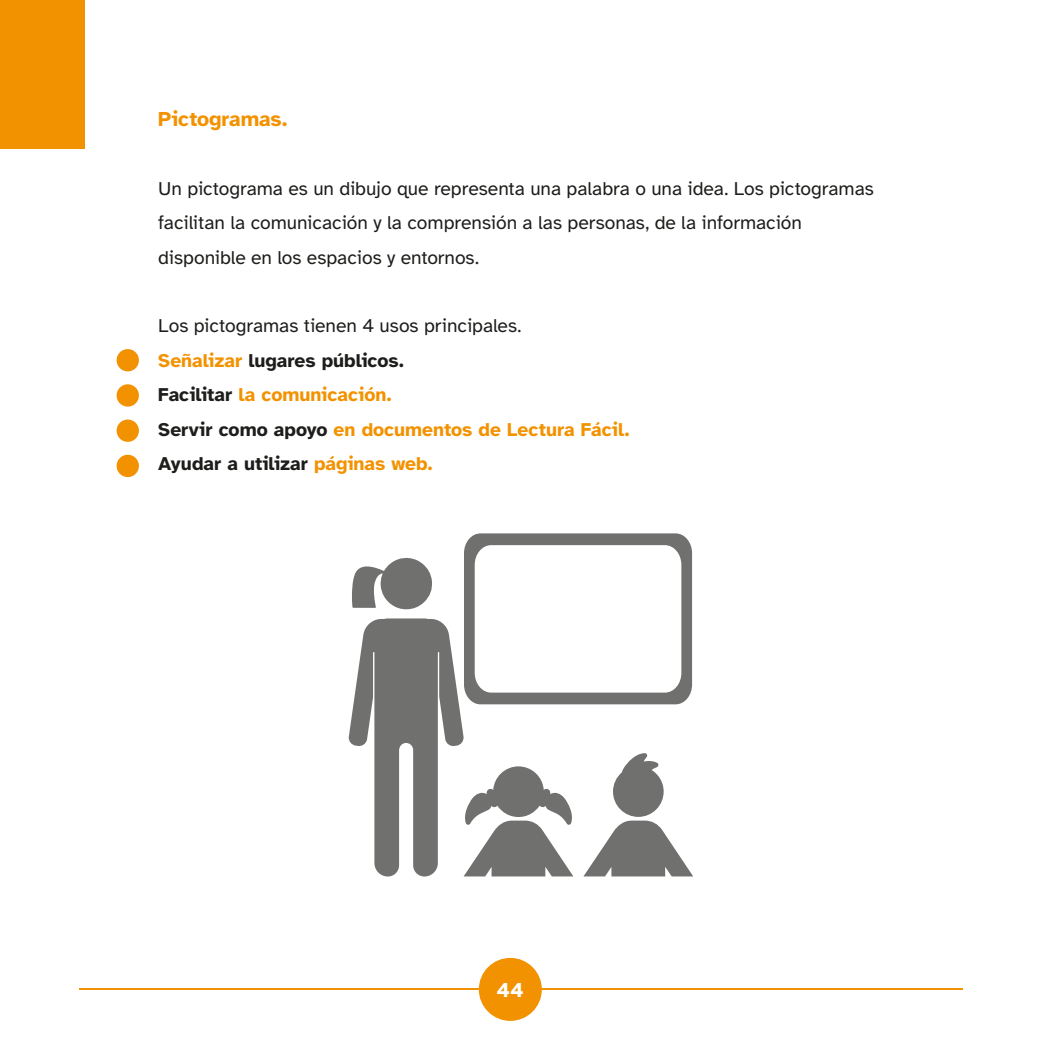
<style>
.page{position:relative;width:1042px;height:1042px;background:#fff}
.page>*{position:absolute;margin:0;border:0;box-sizing:border-box;transform-origin:0 0}
.t1{font:700 21px "Atkinson Hyperlegible";letter-spacing:-.005em;color:#f39200}
.t2{font:700 21px "Atkinson Hyperlegible";color:#fff}
.t3{font:19.25px "Atkinson Hyperlegible";color:#1d1d1b}
.t4{font:700 19.25px "Atkinson Hyperlegible";color:#f39200}
.t5{font:700 19.25px "Atkinson Hyperlegible";color:#1d1d1b}
.s1{color:#f39200}
.s2{color:#1d1d1b}
</style>
<div class="page">
<hr style="left:79px;top:988px;width:884px;height:2px;background:#f39200">
<div style="left:479px;top:958px;width:63px;height:63px;background:#f39200;border-radius:50%"></div>
<svg style="left:348px;top:533px;width:345px;height:343px"></svg>
<div style="left:117px;top:349px;width:22px;height:22px;background:#f39200;border-radius:50%"></div>
<div style="left:117px;top:384px;width:22px;height:23px;background:#f39200;border-radius:50%"></div>
<div style="left:117px;top:419px;width:22px;height:23px;background:#f39200;border-radius:50%"></div>
<div style="left:117px;top:455px;width:22px;height:22px;background:#f39200;border-radius:50%"></div>
<div style="left:0;top:0;width:84px;height:149px;background:#f39200"></div>
<p class="t1" style="left:158px;top:107px;width:131px">Pictogramas.</p>
<p class="t3" style="left:158px;top:178px;width:717px">Un pictograma es un dibujo que representa una palabra o una idea. Los pictogramas</p>
<p class="t3" style="left:158px;top:212px;width:645px">facilitan la comunicación y la comprensión a las personas, de la información</p>
<p class="t3" style="left:158px;top:246px;width:322px">disponible en los espacios y entornos.</p>
<p class="t3" style="left:158px;top:315px;width:365px">Los pictogramas tienen 4 usos principales.</p>
<p class="t5" style="left:158px;top:349px;width:247px"><span class="s1">Señalizar</span> lugares públicos.</p>
<p class="t4" style="left:158px;top:384px;width:235px"><span class="s2">Facilitar</span> la comunicación.</p>
<p class="t4" style="left:158px;top:418px;width:473px"><span class="s2">Servir como apoyo</span> en documentos de Lectura Fácil.</p>
<p class="t5" style="left:158px;top:453px;width:276px">Ayudar a utilizar <span class="s1">páginas web.</span></p>
<p class="t2" style="left:497px;top:977px;width:28px">44</p>
</div>
